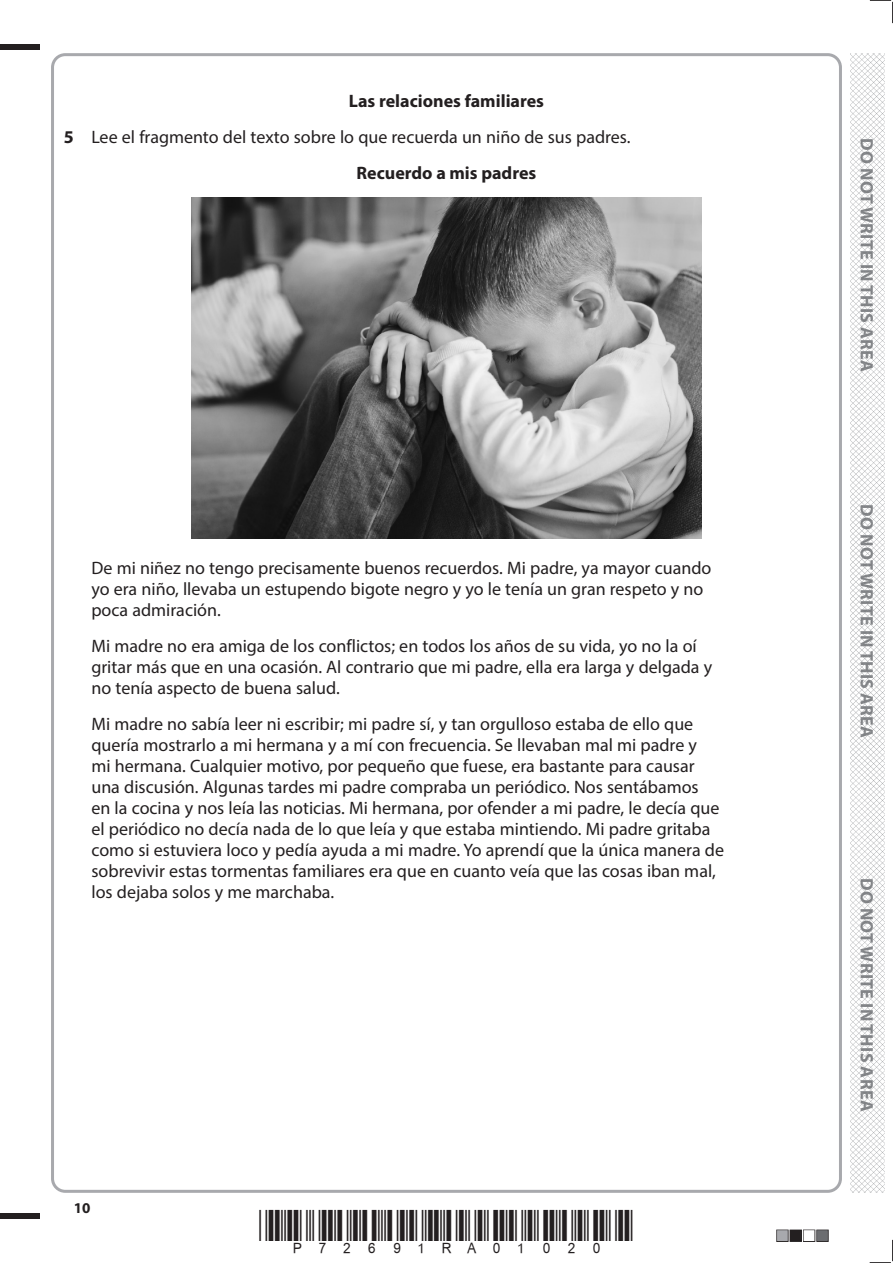
<style>
.page{position:relative;width:893px;height:1263px;background:#fff}
.page>*{position:absolute;margin:0;border:0;box-sizing:border-box;transform-origin:0 0}
.t1{font:18px/21px "Myriad Pro";color:#231f20}
.t2{font:700 18px "Myriad Pro";letter-spacing:.02em;color:#808285}
.t3{font:700 18px "Myriad Pro";color:#231f20}
.t4{font:700 15px "Myriad Pro";color:#231f20}
.s1{font-weight:700}
</style>
<div class="page">
<div style="left:0;top:44px;width:40px;height:5px;background:#231f20"></div>
<div style="left:0;top:1214px;width:40px;height:5px;background:#231f20"></div>
<svg style="left:870px;top:0;width:23px;height:23px"></svg>
<svg style="left:870px;top:1240px;width:23px;height:23px"></svg>
<img style="left:850px;top:53px;width:34px;height:1140px">
<img style="left:191px;top:198px;width:511px;height:340px">
<p class="t3" style="left:349px;top:89px;width:197px">Las relaciones familiares</p>
<p class="t1" style="left:64px;top:126px;width:568px"><span class="s1">5</span> Lee el fragmento del texto sobre lo que recuerda un niño de sus padres.</p>
<p class="t3" style="left:357px;top:161px;width:181px">Recuerdo a mis padres</p>
<p class="t1" style="left:91px;top:557px;width:621px">De mi niñez no tengo precisamente buenos recuerdos. Mi padre, ya mayor cuando yo era niño, llevaba un estupendo bigote negro y yo le tenía un gran respeto y no poca admiración.</p>
<p class="t1" style="left:91px;top:635px;width:622px">Mi madre no era amiga de los conflictos; en todos los años de su vida, yo no la oí gritar más que en una ocasión. Al contrario que mi padre, ella era larga y delgada y no tenía aspecto de buena salud.</p>
<p class="t1" style="left:91px;top:713px;width:634px">Mi madre no sabía leer ni escribir; mi padre sí, y tan orgulloso estaba de ello que quería mostrarlo a mi hermana y a mí con frecuencia. Se llevaban mal mi padre y<br>mi hermana. Cualquier motivo, por pequeño que fuese, era bastante para causar una discusión. Algunas tardes mi padre compraba un periódico. Nos sentábamos<br>en la cocina y nos leía las noticias. Mi hermana, por ofender a mi padre, le decía que el periódico no decía nada de lo que leía y que estaba mintiendo. Mi padre gritaba como si estuviera loco y pedía ayuda a mi madre. Yo aprendí que la única manera de sobrevivir estas tormentas familiares era que en cuanto veía que las cosas iban mal, los dejaba solos y me marchaba.</p>
<p class="t4" style="left:74px;top:1198px;width:18px">10</p>
<p class="t2" style="left:878px;top:138px;width:235px;rotate:90deg">DO NOT WRITE IN THIS AREA</p>
<p class="t2" style="left:878px;top:504px;width:235px;rotate:90deg">DO NOT WRITE IN THIS AREA</p>
<p class="t2" style="left:878px;top:878px;width:235px;rotate:90deg">DO NOT WRITE IN THIS AREA</p>
</div>
